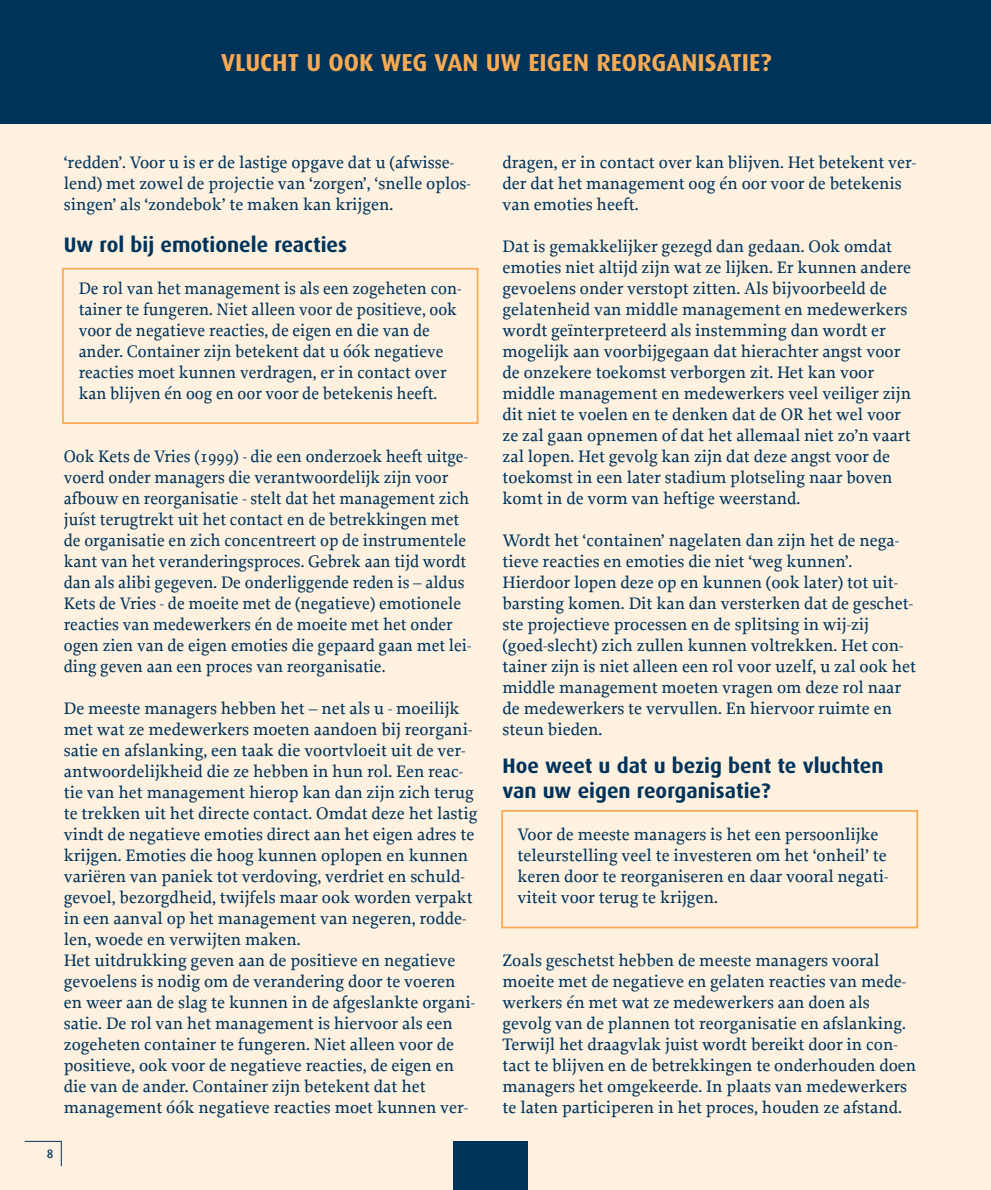
<style>
.page{position:relative;width:991px;height:1190px;background:#fff}
.page>*{position:absolute;margin:0;border:0;box-sizing:border-box;transform-origin:0 0}
.t1{font:700 24.5px "Dax";color:#f9aa53}
.t2{font:700 21px/24.5px "Dax";color:#00335a}
.t3{font:500 17.5px/21px "Proforma";color:#00335a}
.t4{font:500 12.25px "Dax";color:#00335a}
</style>
<div class="page">
<div style="left:0;top:0;width:990px;height:1190px;background:#fef1e0"></div>
<div style="left:0;top:0;width:990px;height:124px;background:#00335a"></div>
<hr style="left:25px;top:1141px;width:37px;height:1px;background:#00335a">
<svg style="left:61px;top:1141px;width:1px;height:25px"></svg>
<div style="left:453px;top:1141px;width:74px;height:49px;background:#00335a"></div>
<svg style="left:62px;top:267px;width:857px;height:662px"></svg>
<h1 class="t1" style="left:221px;top:51px;width:552px">VLUCHT U OOK WEG VAN UW EIGEN REORGANISATIE?</h1>
<p class="t3" style="left:64px;top:154px;width:409px">‘redden’. Voor u is er de lastige opgave dat u (afwisse&shy;lend) met zowel de projectie van ‘zorgen’, ‘snelle oplos&shy;singen’ als ‘zondebok’ te maken kan krijgen.</p>
<p class="t2" style="left:64px;top:234px;width:285px">Uw rol bij emotionele reacties</p>
<p class="t3" style="left:79px;top:280px;width:384px">De rol van het management is als een zogeheten con&shy;tainer te fungeren. Niet alleen voor de positieve, ook voor de negatieve reacties, de eigen en die van de ander. Container zijn betekent dat u óók negatieve reacties moet kunnen verdragen, er in contact over kan blijven én oog en oor voor de betekenis heeft.</p>
<p class="t3" style="left:64px;top:448px;width:409px">Ook Kets de Vries (1999) - die een onderzoek heeft uitge&shy;voerd onder managers die verantwoordelijk zijn voor afbouw en reorganisatie - stelt dat het management zich juíst terugtrekt uit het contact en de betrekkingen met de organisatie en zich concentreert op de instrumentele kant van het veranderingsproces. Gebrek aan tijd wordt dan als alibi gegeven. De onderliggende reden is – aldus Kets de Vries - de moeite met de (negatieve) emotionele reacties van medewerkers én de moeite met het onder ogen zien van de eigen emoties die gepaard gaan met lei&shy;ding geven aan een proces van reorganisatie.</p>
<p class="t3" style="left:64px;top:700px;width:415px">De meeste managers hebben het – net als u - moeilijk met wat ze medewerkers moeten aandoen bij reorgani&shy;satie en afslanking, een taak die voortvloeit uit de ver&shy;antwoordelijkheid die ze hebben in hun rol. Een reac&shy;tie van het management hierop kan dan zijn zich terug te trekken uit het directe contact. Omdat deze het lastig vindt de negatieve emoties direct aan het eigen adres te krijgen. Emoties die hoog kunnen oplopen en kunnen variëren van paniek tot verdoving, verdriet en schuld&shy;gevoel, bezorgdheid, twijfels maar ook worden verpakt in een aanval op het management van negeren, rodde&shy;len, woede en verwijten maken.<br>Het uitdrukking geven aan de positieve en negatieve gevoelens is nodig om de verandering door te voeren en weer aan de slag te kunnen in de afgeslankte organi&shy;satie. De rol van het management is hiervoor als een zogeheten container te fungeren. Niet alleen voor de positieve, ook voor de negatieve reacties, de eigen en die van de ander. Container zijn betekent dat het management óók negatieve reacties moet kunnen ver-</p>
<p class="t4" style="left:47px;top:1148px;width:8px">8</p>
<p class="t3" style="left:502px;top:154px;width:415px">dragen, er in contact over kan blijven. Het betekent ver&shy;der dat het management oog én oor voor de betekenis van emoties heeft.</p>
<p class="t3" style="left:502px;top:238px;width:410px">Dat is gemakkelijker gezegd dan gedaan. Ook omdat emoties niet altijd zijn wat ze lijken. Er kunnen andere gevoelens onder verstopt zitten. Als bijvoorbeeld de gelatenheid van middle management en medewerkers wordt geïnterpreteerd als instemming dan wordt er mogelijk aan voorbijgegaan dat hierachter angst voor de onzekere toekomst verborgen zit. Het kan voor middle management en medewerkers veel veiliger zijn dit niet te voelen en te denken dat de OR het wel voor ze zal gaan opnemen of dat het allemaal niet zo’n vaart zal lopen. Het gevolg kan zijn dat deze angst voor de toekomst in een later stadium plotseling naar boven komt in de vorm van heftige weerstand.</p>
<p class="t3" style="left:502px;top:532px;width:415px">Wordt het ‘containen’ nagelaten dan zijn het de nega&shy;tieve reacties en emoties die niet ‘weg kunnen’.<br>Hierdoor lopen deze op en kunnen (ook later) tot uit&shy;barsting komen. Dit kan dan versterken dat de geschet&shy;ste projectieve processen en de splitsing in wij-zij (goed-slecht) zich zullen kunnen voltrekken. Het con&shy;tainer zijn is niet alleen een rol voor uzelf, u zal ook het middle management moeten vragen om deze rol naar de medewerkers te vervullen. En hiervoor ruimte en steun bieden.</p>
<p class="t2" style="left:502px;top:755px;width:382px">Hoe weet u dat u bezig bent te vluchten van uw eigen reorganisatie?</p>
<p class="t3" style="left:517px;top:826px;width:372px">Voor de meeste managers is het een persoonlijke teleurstelling veel te investeren om het ‘onheil’ te keren door te reorganiseren en daar vooral negati&shy;viteit voor terug te krijgen.</p>
<p class="t3" style="left:502px;top:952px;width:415px">Zoals geschetst hebben de meeste managers vooral moeite met de negatieve en gelaten reacties van mede&shy;werkers én met wat ze medewerkers aan doen als gevolg van de plannen tot reorganisatie en afslanking.<br>Terwijl het draagvlak juist wordt bereikt door in con&shy;tact te blijven en de betrekkingen te onderhouden doen managers het omgekeerde. In plaats van medewerkers te laten participeren in het proces, houden ze afstand.</p>
</div>
